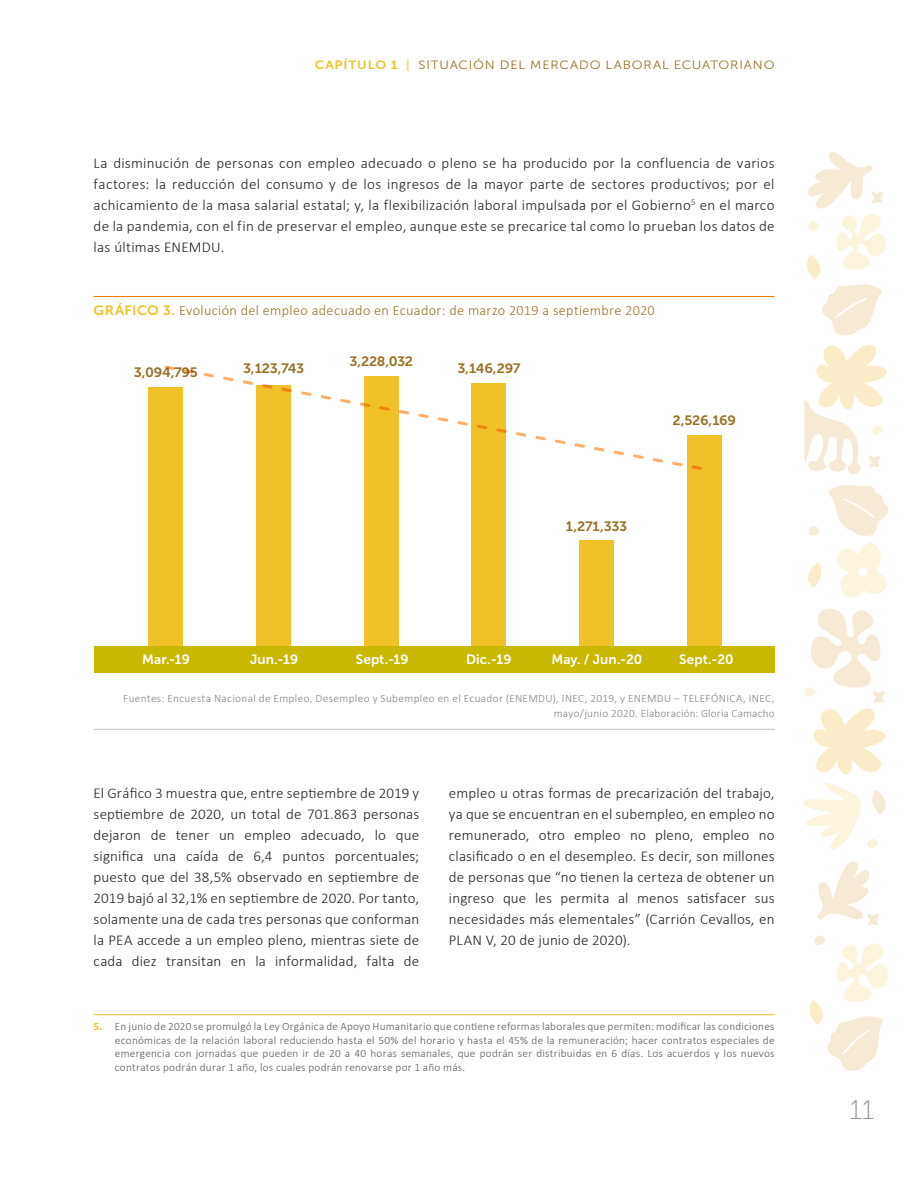
<style>
.page{position:relative;width:915px;height:1191px;background:#fff}
.page>*{position:absolute;margin:0;border:0;box-sizing:border-box;transform-origin:0 0}
.t1{font:27px "Museo Sans 100";color:#939598;scale:1.05 1}
.t2{font:300 15px/21px "Calibri";letter-spacing:.015em;color:#231f20;text-align:justify}
.t3{font:300 14.25px "Calibri";letter-spacing:.02em;color:#997023}
.t4{font:13.5px "Museo Sans 700";letter-spacing:-.025em;color:#997023;scale:1.05 1}
.t5{font:13.5px "Museo Sans 700";letter-spacing:.005em;color:#fff}
.t6{font:12px "Museo Sans 300";letter-spacing:.065em;color:#997023;scale:1.1 1}
.t7{font:300 11.25px/13.5px "Calibri";letter-spacing:.02em;color:#57585a;text-align:justify}
.t8{font:300 11.25px/15px "Calibri";letter-spacing:.03em;color:#808285;text-align:right}
.s1{font-family:"Museo Sans 700";color:#f1c128}
.s2{font-family:"Museo Sans 900";color:#f7dc96}
.s3{font-family:"Museo Sans 700";font-weight:400;font-size:13.5px;color:#f1c128}
.s4{font-weight:700;color:#f1c128}
</style>
<div class="page">
<svg style="left:808px;top:563px;width:13px;height:24px"></svg>
<svg style="left:837px;top:543px;width:50px;height:55px"></svg>
<svg style="left:807px;top:214px;width:78px;height:122px"></svg>
<svg style="left:828px;top:485px;width:60px;height:51px"></svg>
<svg style="left:803px;top:782px;width:82px;height:68px"></svg>
<svg style="left:809px;top:936px;width:79px;height:135px"></svg>
<svg style="left:808px;top:526px;width:10px;height:10px"></svg>
<svg style="left:817px;top:861px;width:61px;height:64px"></svg>
<svg style="left:804px;top:608px;width:81px;height:167px"></svg>
<svg style="left:804px;top:345px;width:82px;height:129px"></svg>
<svg style="left:808px;top:152px;width:74px;height:56px"></svg>
<hr style="left:94px;top:296px;width:680px;height:1px;background:#e87a00">
<hr style="left:94px;top:729px;width:680px;height:1px;background:#bcbdc0">
<div style="left:149px;top:387px;width:34px;height:260px;background:#f1c128"></div>
<div style="left:256px;top:385px;width:34px;height:262px;background:#f1c128"></div>
<div style="left:364px;top:376px;width:34px;height:271px;background:#f1c128"></div>
<div style="left:471px;top:383px;width:35px;height:264px;background:#f1c128"></div>
<div style="left:579px;top:540px;width:34px;height:107px;background:#f1c128"></div>
<div style="left:687px;top:435px;width:34px;height:212px;background:#f1c128"></div>
<svg style="left:164px;top:365px;width:538px;height:106px"></svg>
<div style="left:94px;top:646px;width:680px;height:26px;background:#cab700"></div>
<hr style="left:94px;top:1014px;width:680px;height:1px;background:#f1c128">
<p class="t6" style="left:315px;top:58px;width:419px"><span class="s1">CAPÍTULO 1</span> <span class="s2">|</span> SITUACIÓN DEL MERCADO LABORAL ECUATORIANO</p>
<p class="t2" style="left:94px;top:152px;width:682px">La disminución de personas con empleo adecuado o pleno se ha producido por la confluencia de varios factores: la reducción del consumo y de los ingresos de la mayor parte de sectores productivos; por el achicamiento de la masa salarial estatal; y, la flexibilización laboral impulsada por el Gobierno<sup>5</sup> en el marco de la pandemia, con el fin de preservar el empleo, aunque este se precarice tal como lo prueban los datos de las últimas ENEMDU.</p>
<p class="t3" style="left:94px;top:302px;width:562px"><span class="s3">GRÁFICO 3.</span> Evolución del empleo adecuado en Ecuador: de marzo 2019 a septiembre 2020</p>
<p class="t4" style="left:134px;top:365px;width:62px">3,094,795</p>
<p class="t4" style="left:243px;top:361px;width:60px">3,123,743</p>
<p class="t4" style="left:349px;top:354px;width:62px">3,228,032</p>
<p class="t4" style="left:457px;top:361px;width:62px">3,146,297</p>
<p class="t4" style="left:565px;top:519px;width:60px">1,271,333</p>
<p class="t4" style="left:672px;top:413px;width:62px">2,526,169</p>
<p class="t5" style="left:142px;top:651px;width:49px">Mar.-19</p>
<p class="t5" style="left:250px;top:651px;width:50px">Jun.-19</p>
<p class="t5" style="left:355px;top:651px;width:54px">Sept.-19</p>
<p class="t5" style="left:466px;top:651px;width:47px">Dic.-19</p>
<p class="t5" style="left:551px;top:651px;width:93px">May. / Jun.-20</p>
<p class="t5" style="left:679px;top:651px;width:56px">Sept.-20</p>
<p class="t8" style="left:123px;top:690px;width:652px">Fuentes: Encuesta Nacional de Empleo, Desempleo y Subempleo en el Ecuador (ENEMDU), INEC, 2019, y ENEMDU – TELEFÓNICA, INEC, mayo/junio 2020. Elaboración: Gloria Camacho</p>
<p class="t2" style="left:94px;top:782px;width:327px">El Gráfico 3 muestra que, entre septiembre de 2019 y septiembre de 2020, un total de 701.863 personas dejaron de tener un empleo adecuado, lo que significa una caída de 6,4 puntos porcentuales; puesto que del 38,5% observado en septiembre de 2019 bajó al 32,1% en septiembre de 2020. Por tanto, solamente una de cada tres personas que conforman la PEA accede a un empleo pleno, mientras siete de cada diez transitan en la informalidad, falta de</p>
<p class="t2" style="left:449px;top:782px;width:327px">empleo u otras formas de precarización del trabajo, ya que se encuentran en el subempleo, en empleo no remunerado, otro empleo no pleno, empleo no clasificado o en el desempleo. Es decir, son millones de personas que “no tienen la certeza de obtener un ingreso que les permita al menos satisfacer sus necesidades más elementales” (Carrión Cevallos, en PLAN V, 20 de junio de 2020).</p>
<p class="t7" style="left:115px;top:1019px;width:661px;text-indent:-21px"><span class="s4">5.</span> En junio de 2020 se promulgó la Ley Orgánica de Apoyo Humanitario que contiene reformas laborales que permiten: modificar las condiciones económicas de la relación laboral reduciendo hasta el 50% del horario y hasta el 45% de la remuneración; hacer contratos especiales de emergencia con jornadas que pueden ir de 20 a 40 horas semanales, que podrán ser distribuidas en 6 días. Los acuerdos y los nuevos contratos podrán durar 1 año, los cuales podrán renovarse por 1 año más.</p>
<h1 class="t1" style="left:849px;top:1095px;width:25px">11</h1>
</div>
